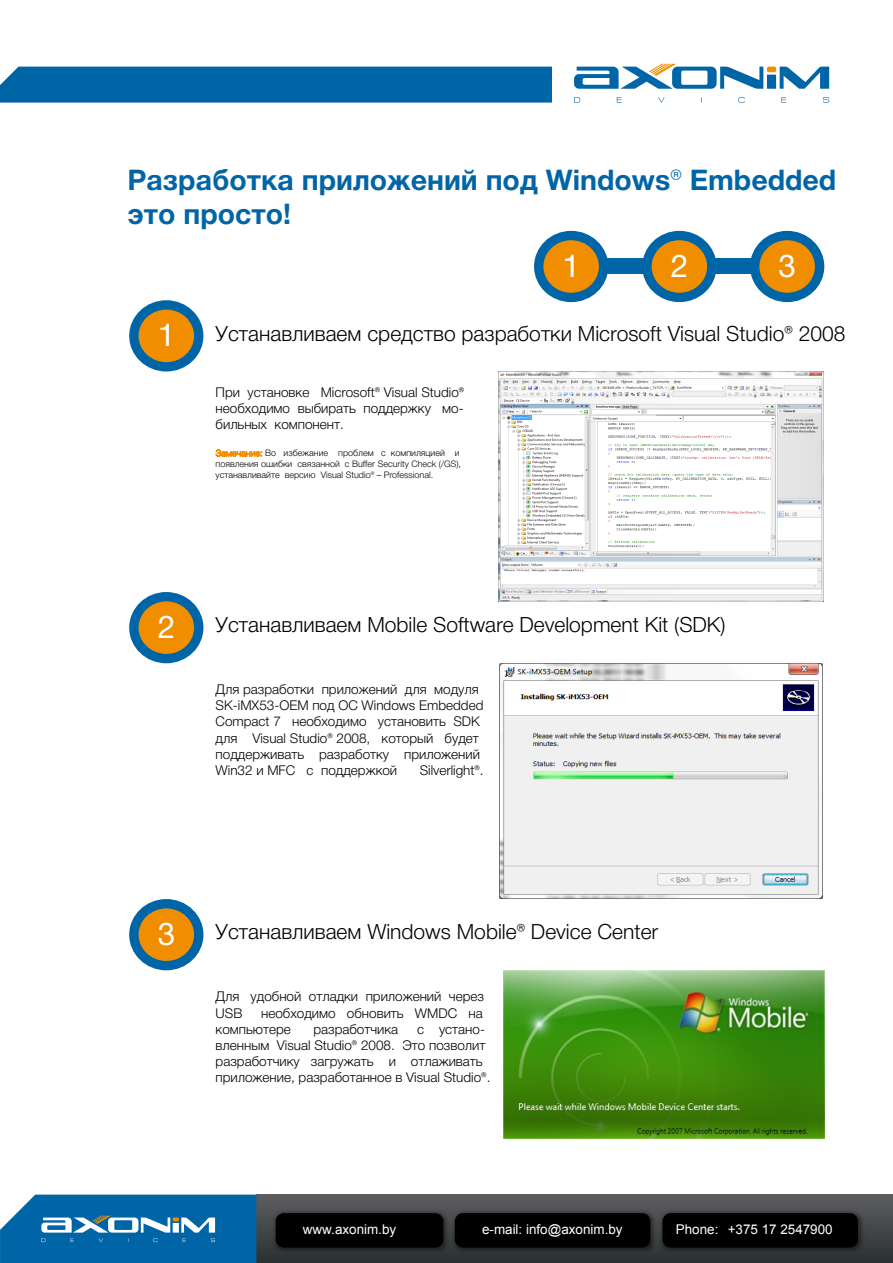
<style>
.page{position:relative;width:893px;height:1263px;background:#fff}
.page>*{position:absolute;margin:0;border:0;box-sizing:border-box;transform-origin:0 0}
.t1{font:31.5px "Helvetica Neue LTCYR";color:#fff}
.t2{font:700 28.5px/34.2px "Helvetica Neue LTCYR";color:#0065a6}
.t3{font:300 21px "Helvetica Neue LTCYR";color:#000}
.t4{font:300 13.5px/16.2px "Helvetica Neue LTCYR";color:#000}
.t5{font:13.5px "Arial";color:#fff}
.t6{font:300 9px/10.8px "Helvetica Neue LTCYR";color:#000}
.s1{font-weight:300}
.s2{color:#f18e00}
</style>
<div class="page">
<div style="left:598px;top:259px;width:49px;height:15px;background:#0065a6"></div>
<div style="left:256px;top:1194px;width:637px;height:69px;background:linear-gradient(to bottom,#5e5e5f,#2a3132)"></div>
<img style="left:271px;top:1207px;width:178px;height:48px">
<div style="left:276px;top:1213px;width:167px;height:34px;background:#000;border-radius:8px"></div>
<img style="left:449px;top:1207px;width:417px;height:48px">
<div style="left:455px;top:1213px;width:195px;height:34px;background:#000;border-radius:8px"></div>
<div style="left:662px;top:1213px;width:196px;height:34px;background:#000;border-radius:8px"></div>
<div style="left:0;top:67px;width:552px;height:36px;background:#0065a6"></div>
<svg style="left:0;top:1194px;width:256px;height:69px;background:#1f77b0"></svg>
<svg style="left:574px;top:64px;width:255px;height:25px"></svg>
<svg style="left:574px;top:97px;width:255px;height:6px"></svg>
<div style="left:534px;top:231px;width:74px;height:71px;background:#0065a6;border-radius:50%"></div>
<div style="left:543px;top:240px;width:56px;height:53px;background:#f18e00;border-radius:50%"></div>
<div style="left:642px;top:231px;width:74px;height:71px;background:#0065a6;border-radius:50%"></div>
<div style="left:652px;top:240px;width:55px;height:53px;background:#f18e00;border-radius:50%"></div>
<div style="left:750px;top:231px;width:74px;height:71px;background:#0065a6;border-radius:50%"></div>
<div style="left:759px;top:240px;width:56px;height:53px;background:#f18e00;border-radius:50%"></div>
<div style="left:707px;top:259px;width:47px;height:15px;background:#0065a6"></div>
<div style="left:129px;top:300px;width:74px;height:71px;background:#0065a6;border-radius:50%"></div>
<div style="left:139px;top:310px;width:55px;height:52px;background:#f18e00;border-radius:50%"></div>
<img style="left:499px;top:371px;width:324px;height:230px">
<div style="left:129px;top:592px;width:74px;height:71px;background:#0065a6;border-radius:50%"></div>
<div style="left:139px;top:601px;width:55px;height:53px;background:#f18e00;border-radius:50%"></div>
<svg style="left:215px;top:449px;width:47px;height:8px"></svg>
<img style="left:500px;top:663px;width:323px;height:235px">
<div style="left:129px;top:899px;width:74px;height:71px;background:#0065a6;border-radius:50%"></div>
<div style="left:139px;top:908px;width:55px;height:53px;background:#f18e00;border-radius:50%"></div>
<img style="left:503px;top:970px;width:321px;height:168px">
<h2 class="t2" style="left:128px;top:163px;width:710px">Разработка приложений под Windows<span class="s1">®</span> Embedded это просто!</h2>
<h1 class="t1" style="left:158px;top:318px;width:19px">1</h1>
<h1 class="t1" style="left:562px;top:248px;width:19px">1</h1>
<h1 class="t1" style="left:671px;top:248px;width:19px">2</h1>
<h1 class="t1" style="left:778px;top:248px;width:19px">3</h1>
<h3 class="t3" style="left:216px;top:322px;width:631px">Устанавливаем средство разработки Microsoft Visual Studio® 2008</h3>
<p class="t4" style="left:216px;top:384px;width:250px;text-align:justify">При установке Microsoft® Visual Studio® необходимо выбирать поддержку мо&shy;бильных компонент.</p>
<p class="t6" style="left:216px;top:448px;width:247px"><span class="s2">Замечание:</span> Во избежание проблем с компиляцией и появления ошибки связанной с Buffer Security Check (/GS), устанавливайте версию Visual Studio® – Professional.</p>
<h1 class="t1" style="left:158px;top:609px;width:19px">2</h1>
<h3 class="t3" style="left:216px;top:613px;width:511px">Устанавливаем Mobile Software Development Kit (SDK)</h3>
<p class="t4" style="left:216px;top:681px;width:269px">Для разработки приложений для модуля SK-iMX53-OEM под ОС Windows Embedded Compact 7 необходимо установить SDK для Visual Studio® 2008, который будет поддерживать разработку приложений Win32 и MFC с поддержкой</p>
<p class="t4" style="left:420px;top:762px;width:65px">Silverlight®.</p>
<h1 class="t1" style="left:158px;top:916px;width:19px">3</h1>
<h3 class="t3" style="left:216px;top:920px;width:444px">Устанавливаем Windows Mobile® Device Center</h3>
<p class="t4" style="left:216px;top:989px;width:270px">Для удобной отладки приложений через<br>USB</p>
<p class="t4" style="left:216px;top:1005px;width:269px;text-indent:46px">необходимо обновить WMDC на компьютере</p>
<p class="t4" style="left:313px;top:1021px;width:86px">разработчика</p>
<p class="t4" style="left:216px;top:1021px;width:276px;text-indent:201px">с устано&shy;вленным Visual Studio® 2008. Это позволит разработчику загружать и отлаживать приложение, разработанное в Visual Studio®.</p>
<p class="t5" style="left:303px;top:1221px;width:95px">www.axonim.by</p>
<p class="t5" style="left:482px;top:1221px;width:142px">e-mail: info@axonim.by</p>
<p class="t5" style="left:676px;top:1221px;width:44px">Phone:</p>
<p class="t5" style="left:728px;top:1221px;width:106px">+375 17 2547900</p>
</div>
